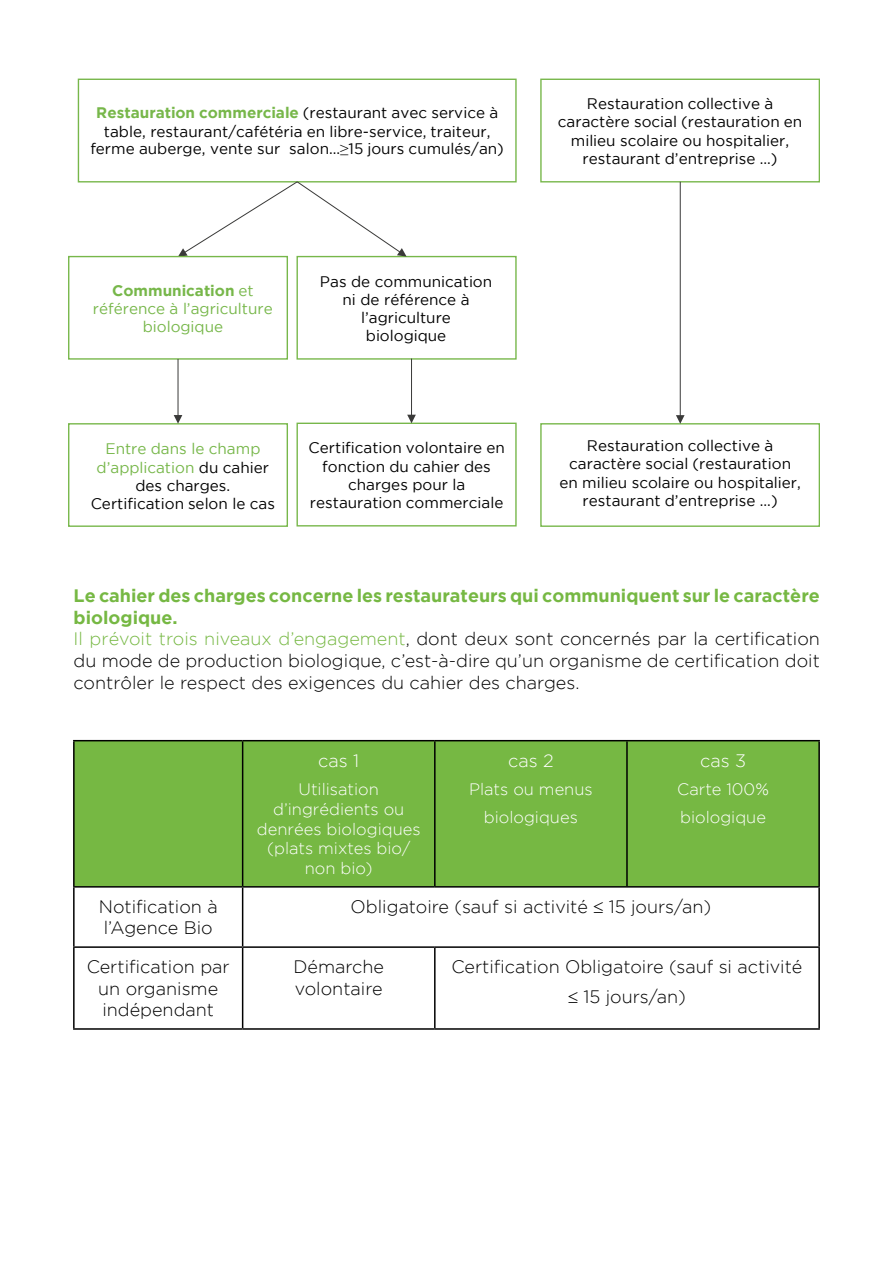
<style>
.page{position:relative;width:893px;height:1263px;background:#fff}
.page>*{position:absolute;margin:0;border:0;box-sizing:border-box;transform-origin:0 0}
.t1{font:300 18px/21.6px "Gotham";color:#000}
.t2{font:300 18px "Gotham";color:#fff}
.t3{font:300 16.5px/19.8px "Gotham";color:#fff;text-align:center}
.t4{font:15.3px/18.1px "Gotham";color:#000;text-align:center}
.t5{font:15.3px/18.1px "Gotham";color:#77b74a;text-align:center}
.s1{font-weight:700;color:#77b74a}
.s2{font-family:"Times New Roman"}
.s3{font-weight:700}
.s4{color:#77b74a}
.s5{font-weight:700;color:#76b843}
.s6{color:#76b843}
</style>
<div class="page">
<div style="left:75px;top:741px;width:743px;height:145px;background:#76b843"></div>
<hr style="left:73px;top:740px;width:170px;height:1px;background:#000">
<hr style="left:73px;top:741px;width:2px;height:145px;background:#000">
<hr style="left:243px;top:740px;width:192px;height:1px;background:#000">
<hr style="left:242px;top:741px;width:1px;height:145px;background:#000">
<hr style="left:435px;top:740px;width:192px;height:1px;background:#000">
<hr style="left:434px;top:741px;width:2px;height:145px;background:#000">
<hr style="left:627px;top:740px;width:193px;height:1px;background:#000">
<hr style="left:626px;top:741px;width:2px;height:145px;background:#000">
<hr style="left:818px;top:741px;width:2px;height:145px;background:#000">
<hr style="left:73px;top:886px;width:170px;height:1px;background:#000">
<hr style="left:73px;top:887px;width:2px;height:59px;background:#000">
<hr style="left:243px;top:886px;width:192px;height:1px;background:#000">
<hr style="left:242px;top:887px;width:1px;height:59px;background:#000">
<hr style="left:435px;top:886px;width:192px;height:1px;background:#000">
<hr style="left:627px;top:886px;width:193px;height:1px;background:#000">
<hr style="left:818px;top:887px;width:2px;height:59px;background:#000">
<hr style="left:73px;top:946px;width:170px;height:2px;background:#000">
<hr style="left:73px;top:948px;width:2px;height:80px;background:#000">
<hr style="left:243px;top:946px;width:192px;height:2px;background:#000">
<hr style="left:242px;top:948px;width:1px;height:80px;background:#000">
<hr style="left:435px;top:946px;width:192px;height:2px;background:#000">
<hr style="left:434px;top:948px;width:2px;height:80px;background:#000">
<hr style="left:627px;top:946px;width:193px;height:2px;background:#000">
<hr style="left:818px;top:948px;width:2px;height:80px;background:#000">
<hr style="left:73px;top:1028px;width:170px;height:2px;background:#000">
<hr style="left:243px;top:1028px;width:192px;height:2px;background:#000">
<hr style="left:435px;top:1028px;width:192px;height:2px;background:#000">
<hr style="left:627px;top:1028px;width:193px;height:2px;background:#000">
<div style="left:78px;top:79px;width:439px;height:103px;border:1px solid #77b74a"></div>
<div style="left:540px;top:79px;width:280px;height:103px;border:1px solid #77b74a"></div>
<div style="left:540px;top:423px;width:280px;height:104px;border:1px solid #77b74a"></div>
<hr style="left:680px;top:182px;width:1px;height:235px;background:#3a3a39">
<svg style="left:676px;top:415px;width:9px;height:9px"></svg>
<div style="left:68px;top:256px;width:220px;height:104px;border:1px solid #77b74a"></div>
<div style="left:296px;top:256px;width:221px;height:104px;border:1px solid #77b74a"></div>
<div style="left:68px;top:423px;width:220px;height:104px;border:1px solid #77b74a"></div>
<div style="left:296px;top:423px;width:221px;height:103px;border:1px solid #77b74a"></div>
<svg style="left:178px;top:181px;width:229px;height:76px"></svg>
<hr style="left:178px;top:359px;width:1px;height:57px;background:#3a3a39">
<svg style="left:174px;top:415px;width:8px;height:9px"></svg>
<hr style="left:411px;top:359px;width:1px;height:57px;background:#3a3a39">
<svg style="left:407px;top:415px;width:9px;height:8px"></svg>
<p class="t4" style="left:90px;top:104px;width:415px"><span class="s1">Restauration commerciale</span> (restaurant avec service à table, restaurant/cafétéria en libre-service, traiteur, ferme auberge, vente sur salon…<span class="s2">≥</span>15 jours cumulés/an)</p>
<p class="t4" style="left:558px;top:94px;width:246px">Restauration collective à caractère social (restauration en milieu scolaire ou hospitalier, restaurant d’entreprise …)</p>
<p class="t5" style="left:93px;top:281px;width:181px"><span class="s3">Communication</span> et référence à l’agriculture biologique</p>
<p class="t4" style="left:320px;top:272px;width:174px">Pas de communication ni de référence à l’agriculture biologique</p>
<p class="t4" style="left:91px;top:440px;width:186px"><span class="s4">Entre dans le champ d’application</span> du cahier des charges.<br>Certification selon le cas</p>
<p class="t4" style="left:309px;top:439px;width:198px">Certification volontaire en fonction du cahier des charges pour la restauration commerciale</p>
<p class="t4" style="left:559px;top:436px;width:243px">Restauration collective à caractère social (restauration en milieu scolaire ou hospitalier, restaurant d’entreprise …)</p>
<p class="t1" style="left:74px;top:585px;width:748px"><span class="s5">Le cahier des charges concerne les restaurateurs qui communiquent sur le caractère biologique.<br></span><span class="s6">Il prévoit trois niveaux d’engagement</span>, dont deux sont concernés par la certification du mode de production biologique, c’est-à-dire qu’un organisme de certification doit contrôler le respect des exigences du cahier des charges.</p>
<p class="t2" style="left:318px;top:750px;width:42px">cas 1</p>
<p class="t3" style="left:257px;top:779px;width:165px">Utilisation d’ingrédients ou denrées biologiques (plats mixtes bio/ non bio)</p>
<p class="t2" style="left:508px;top:750px;width:47px">cas 2</p>
<p class="t3" style="left:469px;top:775px;width:125px;line-height:28.3px">Plats ou menus biologiques</p>
<p class="t2" style="left:700px;top:750px;width:47px">cas 3</p>
<p class="t3" style="left:677px;top:775px;width:93px;line-height:28.3px;text-align:left">Carte 100% biologique</p>
<p class="t1" style="left:99px;top:895px;width:120px">Notification à l’Agence Bio</p>
<p class="t1" style="left:351px;top:895px;width:362px">Obligatoire (sauf si activité ≤ 15 jours/an)</p>
<p class="t1" style="left:87px;top:956px;width:145px;text-align:center">Certification par un organisme indépendant</p>
<p class="t1" style="left:293px;top:956px;width:92px">Démarche volontaire</p>
<p class="t1" style="left:451px;top:951px;width:352px;line-height:30.2px;text-align:center">Certification Obligatoire (sauf si activité ≤ 15 jours/an)</p>
</div>
